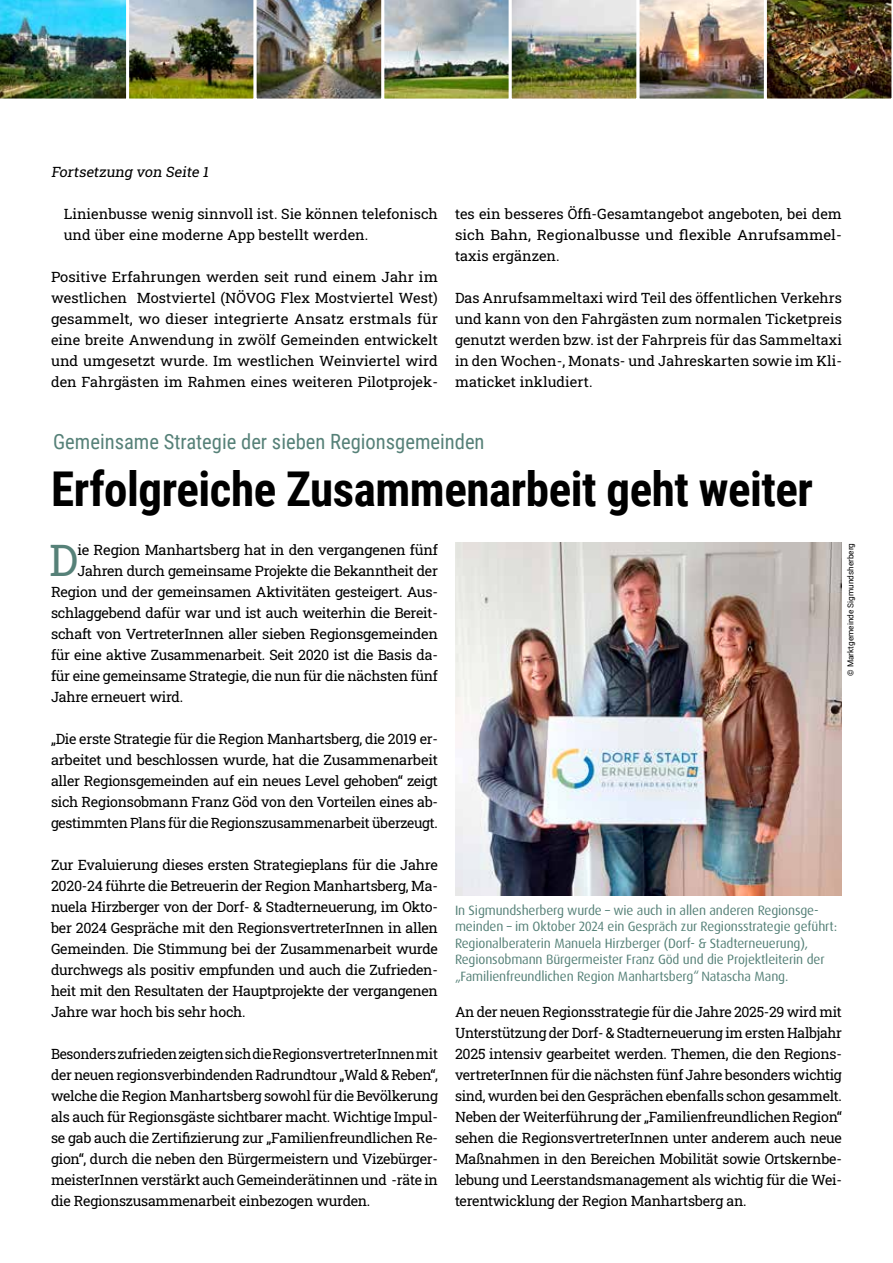
<style>
.page{position:relative;width:893px;height:1263px;background:#fff}
.page>*{position:absolute;margin:0;border:0;box-sizing:border-box;transform-origin:0 0}
.t1{font:700 48px "Roboto Condensed";letter-spacing:-.01em;color:#000}
.t2{font:43.8px "Roboto Slab";color:#568178}
.t3{font:21px "Roboto Condensed";color:#568178}
.t4{font:14.25px/21px "Roboto Slab";letter-spacing:-.02em;color:#000;text-align:justify}
.t5{font:14.25px/21px "Roboto Slab";letter-spacing:-.02em;color:#000;text-align:justify;scale:1.04 1}
.t6{font:14.25px/21px "Roboto Slab";color:#000}
.t7{font:13.5px/16.5px "Dax Pro";letter-spacing:-.01em;color:#568178}
.t8{font:8.25px "Roboto";color:#000}
</style>
<div class="page">
<img style="left:455px;top:543px;width:386px;height:352px">
<img style="left:0;top:0;width:892px;height:99px">
<p class="t4" style="left:51px;top:161px;width:162px">Fortsetzung von Seite 1</p>
<p class="t6" style="left:64px;top:203px;width:376px">Linienbusse wenig sinnvoll ist. Sie können telefonisch und über eine moderne App bestellt werden.</p>
<p class="t5" style="left:51px;top:266px;width:374px">Positive Erfahrungen werden seit rund einem Jahr im westlichen Mostviertel (NÖVOG Flex Mostviertel West) gesammelt, wo dieser integrierte Ansatz erstmals für eine breite Anwendung in zwölf Gemeinden entwickelt und umgesetzt wurde. Im westlichen Weinviertel wird den Fahrgästen im Rahmen eines weiteren Pilotprojek-</p>
<p class="t4" style="left:455px;top:203px;width:388px">tes ein besseres Öffi-Gesamtangebot angeboten, bei dem sich Bahn, Regionalbusse und flexible Anrufsammel&shy;taxis ergänzen.</p>
<p class="t4" style="left:455px;top:287px;width:388px">Das Anrufsammeltaxi wird Teil des öffentlichen Verkehrs und kann von den Fahrgästen zum normalen Ticketpreis genutzt werden bzw. ist der Fahrpreis für das Sammeltaxi in den Wochen-, Monats- und Jahreskarten sowie im Kli&shy;maticket inkludiert.</p>
<h3 class="t3" style="left:53px;top:427px;width:433px">Gemeinsame Strategie der sieben Regionsgemeinden</h3>
<h1 class="t1" style="left:51px;top:456px;width:763px">Erfolgreiche Zusammenarbeit geht weiter</h1>
<h2 class="t2" style="left:49px;top:530px;width:30px">D</h2>
<p class="t4" style="left:77px;top:539px;width:362px">ie Region Manhartsberg hat in den vergangenen fünf</p>
<p class="t8" style="left:845px;top:676px;width:134px;rotate:-90deg">© Marktgemeinde Sigmundsherberg</p>
<p class="t4" style="left:77px;top:560px;width:362px">Jahren durch gemeinsame Projekte die Bekanntheit der</p>
<p class="t4" style="left:51px;top:581px;width:388px">Region und der gemeinsamen Aktivitäten gesteigert. Aus-</p>
<p class="t4" style="left:51px;top:602px;width:388px">schlaggebend dafür war und ist auch weiterhin die Bereit-</p>
<p class="t4" style="left:51px;top:623px;width:388px">schaft von VertreterInnen aller sieben Regionsgemeinden</p>
<p class="t4" style="left:51px;top:644px;width:388px">für eine aktive Zusammenarbeit. Seit 2020 ist die Basis da-</p>
<p class="t4" style="left:51px;top:665px;width:388px">für eine gemeinsame Strategie, die nun für die nächsten fünf</p>
<p class="t4" style="left:51px;top:686px;width:134px">Jahre erneuert wird.</p>
<p class="t4" style="left:51px;top:728px;width:388px">„Die erste Strategie für die Region Manhartsberg, die 2019 er&shy;arbeitet und beschlossen wurde, hat die Zusammenarbeit aller Regionsgemeinden auf ein neues Level gehoben“ zeigt sich Regionsobmann Franz Göd von den Vorteilen eines ab&shy;gestimmten Plans für die Regionszusammenarbeit überzeugt.</p>
<p class="t4" style="left:51px;top:854px;width:388px">Zur Evaluierung dieses ersten Strategieplans für die Jahre 2020-24 führte die Betreuerin der Region Manhartsberg, Ma&shy;nuela Hirzberger von der Dorf- &amp; Stadterneuerung, im Okto&shy;ber 2024 Gespräche mit den RegionsvertreterInnen in allen Gemeinden. Die Stimmung bei der Zusammenarbeit wurde durchwegs als positiv empfunden und auch die Zufrieden&shy;heit mit den Resultaten der Hauptprojekte der vergangenen Jahre war hoch bis sehr hoch.</p>
<p class="t4" style="left:51px;top:1043px;width:388px">Besonders zufrieden zeigten sich die RegionsvertreterInnen mit der neuen regionsverbindenden Radrundtour „Wald &amp; Reben“, welche die Region Manhartsberg sowohl für die Bevölkerung als auch für Regionsgäste sichtbarer macht. Wichtige Impul&shy;se gab auch die Zertifizierung zur „Familienfreundlichen Re&shy;gion“, durch die neben den Bürgermeistern und Vizebürger&shy;meisterInnen verstärkt auch Gemeinderätinnen und -räte in die Regionszusammenarbeit einbezogen wurden.</p>
<p class="t7" style="left:455px;top:902px;width:384px">In Sigmundsherberg wurde – wie auch in allen anderen Regionsge&shy;meinden – im Oktober 2024 ein Gespräch zur Regionsstrategie geführt:<br>Regionalberaterin Manuela Hirzberger (Dorf- &amp; Stadterneuerung), Regionsobmann Bürgermeister Franz Göd und die Projektleiterin der „Familienfreundlichen Region Manhartsberg“ Natascha Mang.</p>
<p class="t4" style="left:455px;top:1001px;width:388px">An der neuen Regionsstrategie für die Jahre 2025-29 wird mit Unterstützung der Dorf- &amp; Stadterneuerung im ersten Halbjahr 2025 intensiv gearbeitet werden. Themen, die den Regions&shy;vertreterInnen für die nächsten fünf Jahre besonders wichtig sind, wurden bei den Gesprächen ebenfalls schon gesammelt.<br>Neben der Weiterführung der „Familienfreundlichen Region“ sehen die RegionsvertreterInnen unter anderem auch neue Maßnahmen in den Bereichen Mobilität sowie Ortskernbe&shy;lebung und Leerstandsmanagement als wichtig für die Wei&shy;terentwicklung der Region Manhartsberg an.</p>
</div>
